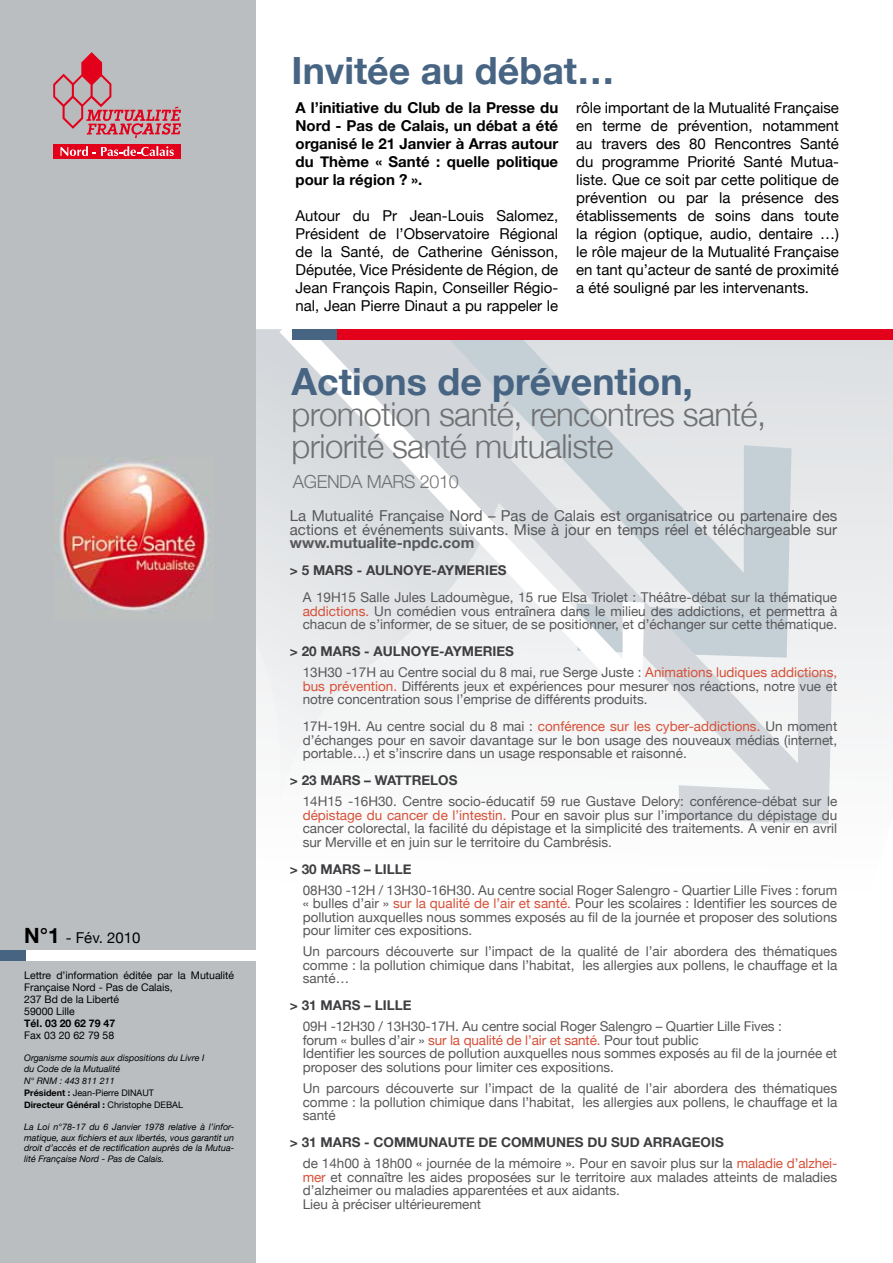
<style>
.page{position:relative;width:893px;height:1263px;background:#fff}
.page>*{position:absolute;margin:0;border:0;box-sizing:border-box;transform-origin:0 0}
.t1{font:700 37.5px "Helvetica Neue";color:#476483}
.t2{font:300 33px/31.5px "Helvetica Neue";letter-spacing:-.02em;color:#707172}
.t3{font:300 18px "Helvetica Neue";letter-spacing:-.02em;color:#707172}
.t4{font:15px/18px "Helvetica Neue";color:#000;text-align:justify}
.t5{font:700 15px/18px "Helvetica Neue";color:#000;text-align:justify}
.t6{font:15px/13.5px "Helvetica Neue";color:#58585a}
.t7{font:700 15px "Helvetica Neue";color:#58585a}
.t8{font:13.5px/13.5px "Helvetica Neue";color:#58585a;text-align:justify}
.t9{font:700 13.5px "Helvetica Neue";color:#3e3d40}
.t10{font:10.5px/12px "Helvetica Neue";color:#000}
.t11{font:700 10.5px "Helvetica Neue";color:#000}
.t12{font:italic 9px/10.5px "Helvetica Neue";color:#000}
.t13{font:9px/12px "Helvetica Neue";color:#000}
.s1{font-weight:700;font-size:21px}
.s2{font-style:italic}
.s3{font-weight:700}
.s4{color:#d65038}
.s5{font-weight:700;color:#3e3d40}
</style>
<div class="page">
<svg style="left:832px;top:340px;width:61px;height:387px"></svg>
<svg style="left:258px;top:329px;width:574px;height:495px"></svg>
<svg style="left:279px;top:329px;width:365px;height:369px"></svg>
<div style="left:0;top:0;width:256px;height:1263px;background:#bbbec1"></div>
<div style="left:0;top:950px;width:26px;height:11px;background:#476483"></div>
<div style="left:26px;top:950px;width:230px;height:11px;background:#fff"></div>
<div style="left:293px;top:329px;width:45px;height:11px;background:#476483"></div>
<div style="left:338px;top:329px;width:555px;height:11px;background:#e2001a"></div>
<svg style="left:53px;top:52px;width:128px;height:86px"></svg>
<div style="left:53px;top:144px;width:128px;height:14px;background:#e2001a"></div>
<svg style="left:61px;top:146px;width:113px;height:10px"></svg>
<img style="left:55px;top:461px;width:155px;height:151px">
<p class="t4" style="left:24px;top:928px;width:118px"><span class="s1">N°1</span> - Fév. 2010</p>
<p class="t10" style="left:24px;top:969px;width:212px">Lettre d’information éditée par la Mutualité<br>Française Nord - Pas de Calais,<br>237 Bd de la Liberté<br>59000 Lille</p>
<p class="t11" style="left:24px;top:1016px;width:93px">Tél. 03 20 62 79 47</p>
<p class="t10" style="left:24px;top:1029px;width:92px">Fax 03 20 62 79 58</p>
<p class="t12" style="left:24px;top:1053px;width:182px">Organisme soumis aux dispositions du Livre I du Code de la Mutualité</p>
<p class="t13" style="left:24px;top:1074px;width:160px"><span class="s2">N° RNM : 443 811 211<br></span><span class="s3">Président :</span> Jean-Pierre DINAUT<br><span class="s3">Directeur Général :</span> Christophe DEBAL</p>
<p class="t12" style="left:24px;top:1122px;width:212px;text-align:justify">La Loi n°78-17 du 6 Janvier 1978 relative à l’infor&shy;matique, aux fichiers et aux libertés, vous garantit un droit d’accès et de rectification auprès de la Mutua&shy;lité Française Nord - Pas de Calais.</p>
<h1 class="t1" style="left:292px;top:48px;width:324px">Invitée au débat…</h1>
<p class="t5" style="left:296px;top:99px;width:264px">A l’initiative du Club de la Presse du Nord - Pas de Calais, un débat a été organisé le 21 Janvier à Arras autour du Thème « Santé : quelle politique pour la région ? ».</p>
<p class="t4" style="left:296px;top:207px;width:264px">Autour du Pr Jean-Louis Salomez, Président de l’Observatoire Régional de la Santé, de Catherine Génisson, Députée, Vice Présidente de Région, de Jean François Rapin, Conseiller Régio&shy;nal, Jean Pierre Dinaut a pu rappeler le</p>
<p class="t4" style="left:576px;top:98px;width:264px">rôle important de la Mutualité Française en terme de prévention, notamment au travers des 80 Rencontres Santé du programme Priorité Santé Mutua&shy;liste. Que ce soit par cette politique de prévention ou par la présence des établissements de soins dans toute la région (optique, audio, dentaire …) le rôle majeur de la Mutualité Française en tant qu’acteur de santé de proximité a été souligné par les intervenants.</p>
<h1 class="t1" style="left:292px;top:358px;width:403px">Actions de prévention,</h1>
<h2 class="t2" style="left:292px;top:398px;width:476px">promotion santé, rencontres santé, priorité santé mutualiste</h2>
<h3 class="t3" style="left:293px;top:471px;width:168px">AGENDA MARS 2010</h3>
<p class="t6" style="left:290px;top:509px;width:549px">La Mutualité Française Nord – Pas de Calais est organisatrice ou partenaire des actions et événements suivants. Mise à jour en temps réel et téléchargeable sur</p>
<p class="t7" style="left:290px;top:534px;width:186px">www.mutualite-npdc.com</p>
<p class="t9" style="left:290px;top:562px;width:218px">&gt; 5 MARS - AULNOYE-AYMERIES</p>
<p class="t8" style="left:303px;top:591px;width:536px">A 19H15 Salle Jules Ladoumègue, 15 rue Elsa Triolet : Théâtre-débat sur la thématique <span class="s4">addictions.</span> Un comédien vous entraînera dans le milieu des addictions, et permettra à chacun de s’informer, de se situer, de se positionner, et d’échanger sur cette thématique.</p>
<p class="t8" style="left:303px;top:641px;width:536px;line-height:21px;text-indent:-13px"><span class="s5">&gt; 20 MARS - AULNOYE-AYMERIES<br></span>13H30 -17H au Centre social du 8 mai, rue Serge Juste : <span class="s4">Animations ludiques addictions,</span></p>
<p class="t8" style="left:303px;top:679px;width:536px"><span class="s4">bus prévention.</span> Différents jeux et expériences pour mesurer nos réactions, notre vue et notre concentration sous l’emprise de différents produits.</p>
<p class="t8" style="left:303px;top:720px;width:536px">17H-19H. Au centre social du 8 mai : <span class="s4">conférence sur les cyber-addictions.</span> Un moment d’échanges pour en savoir davantage sur le bon usage des nouveaux médias (internet, portable…) et s’inscrire dans un usage responsable et raisonné.</p>
<p class="t9" style="left:290px;top:772px;width:169px">&gt; 23 MARS – WATTRELOS</p>
<p class="t8" style="left:303px;top:795px;width:536px">14H15 -16H30. Centre socio-éducatif 59 rue Gustave Delory: conférence-débat sur le <span class="s4">dépistage du cancer de l’intestin.</span> Pour en savoir plus sur l’importance du dépistage du cancer colorectal, la facilité du dépistage et la simplicité des traitements. A venir en avril sur Merville et en juin sur le territoire du Cambrésis.</p>
<p class="t9" style="left:290px;top:861px;width:123px">&gt; 30 MARS – LILLE</p>
<p class="t8" style="left:303px;top:883px;width:536px">08H30 -12H / 13H30-16H30. Au centre social Roger Salengro - Quartier Lille Fives : forum « bulles d’air » <span class="s4">sur la qualité de l’air et santé.</span> Pour les scolaires : Identifier les sources de pollution auxquelles nous sommes exposés au fil de la journée et proposer des solutions pour limiter ces expositions.</p>
<p class="t8" style="left:303px;top:945px;width:536px">Un parcours découverte sur l’impact de la qualité de l’air abordera des thématiques comme : la pollution chimique dans l’habitat, les allergies aux pollens, le chauffage et la santé…</p>
<p class="t9" style="left:290px;top:997px;width:123px">&gt; 31 MARS – LILLE</p>
<p class="t8" style="left:303px;top:1020px;width:536px;text-align:left">09H -12H30 / 13H30-17H. Au centre social Roger Salengro – Quartier Lille Fives :<br>forum « bulles d’air » <span class="s4">sur la qualité de l’air et santé.</span> Pour tout public<br>Identifier les sources de pollution auxquelles nous sommes exposés au fil de la journée et proposer des solutions pour limiter ces expositions.</p>
<p class="t8" style="left:303px;top:1081px;width:536px">Un parcours découverte sur l’impact de la qualité de l’air abordera des thématiques comme : la pollution chimique dans l’habitat, les allergies aux pollens, le chauffage et la santé</p>
<p class="t8" style="left:303px;top:1131px;width:536px;line-height:21px;text-indent:-13px"><span class="s5">&gt; 31 MARS - COMMUNAUTE DE COMMUNES DU SUD ARRAGEOIS<br></span>de 14h00 à 18h00 « journée de la mémoire ». Pour en savoir plus sur la <span class="s4">maladie d’alzhei-</span></p>
<p class="t8" style="left:303px;top:1170px;width:536px;text-align:left"><span class="s4">mer</span> et connaître les aides proposées sur le territoire aux malades atteints de maladies d’alzheimer ou maladies apparentées et aux aidants.<br>Lieu à préciser ultérieurement</p>
</div>
